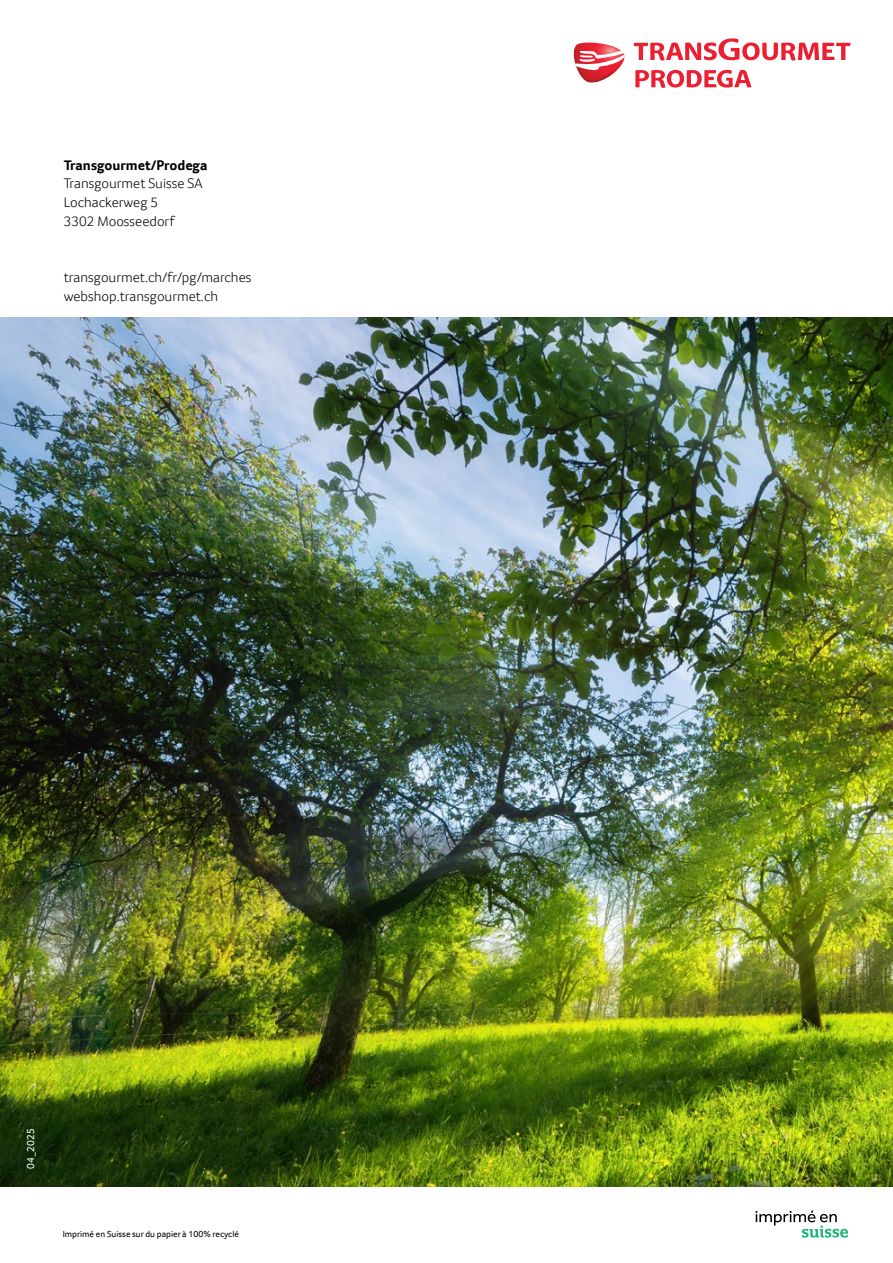
<style>
.page{position:relative;width:893px;height:1263px;background:#fff}
.page>*{position:absolute;margin:0;border:0;box-sizing:border-box;transform-origin:0 0}
.t1{font:300 14.25px/18.8px "Transgourmet";color:#000}
.t2{font:700 14.25px "Transgourmet";color:#000}
.t3{font:10.5px "Transgourmet";letter-spacing:.025em;color:#fff}
.t4{font:9px "Transgourmet";color:#000}
</style>
<div class="page">
<svg style="left:634px;top:38px;width:216px;height:23px"></svg>
<svg style="left:635px;top:70px;width:117px;height:18px"></svg>
<svg style="left:573px;top:43px;width:52px;height:40px"></svg>
<img style="left:0;top:318px;width:893px;height:868px">
<svg style="left:756px;top:1210px;width:92px;height:27px"></svg>
<p class="t2" style="left:64px;top:157px;width:145px">Transgourmet/Prodega</p>
<p class="t1" style="left:64px;top:174px;width:141px">Transgourmet Suisse SA<br>Lochackerweg 5<br>3302 Moosseedorf</p>
<p class="t1" style="left:64px;top:268px;width:189px">transgourmet.ch/fr/pg/marches webshop.transgourmet.ch</p>
<p class="t3" style="left:25px;top:1169px;width:43px;rotate:-90deg">04_2025</p>
<p class="t4" style="left:63px;top:1228px;width:178px">Imprimé en Suisse sur du papier à 100% recyclé</p>
</div>
